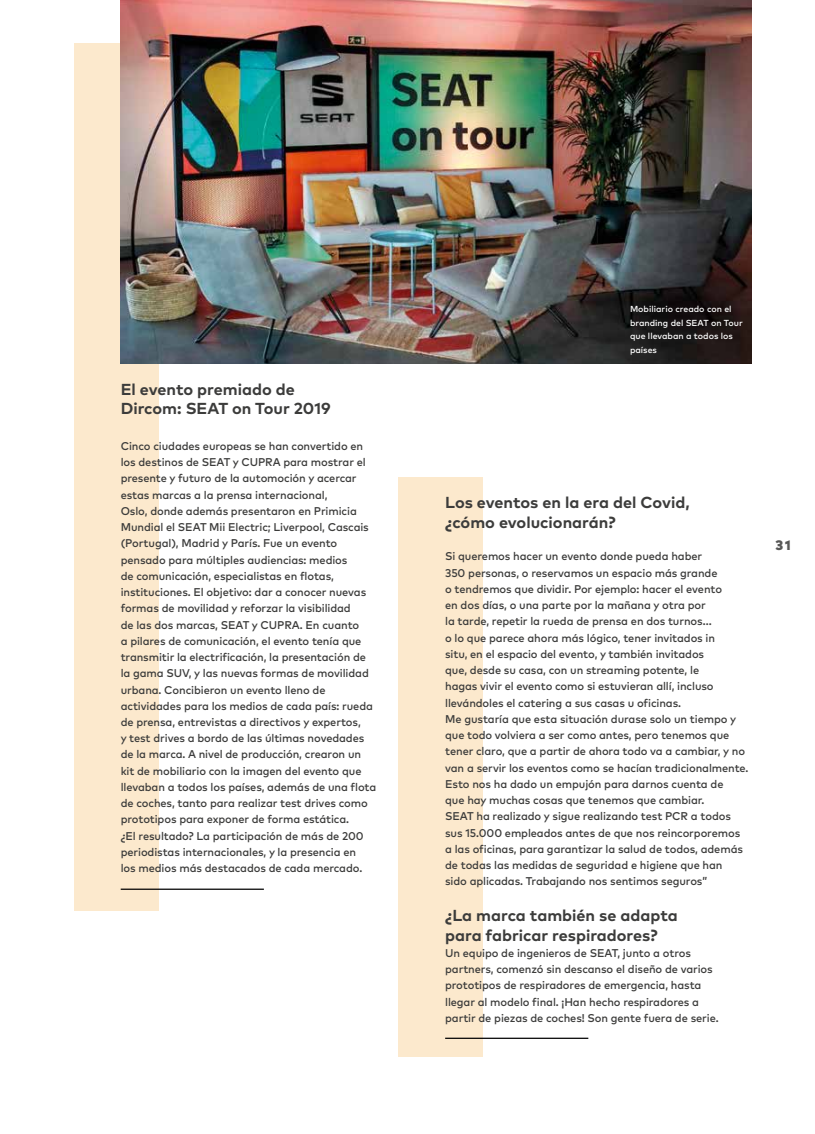
<style>
.page{position:relative;width:815px;height:1134px;background:#fff}
.page>*{position:absolute;margin:0;border:0;box-sizing:border-box;transform-origin:0 0}
.t1{font:700 15.88px/19.5px "Mark Pro";color:#3c3c3b}
.t2{font:900 13.75px "Mark Pro";color:#575756}
.t3{font:500 11.25px/16.2px "Mark Pro";letter-spacing:-.01em;color:#3c3c3b}
.t4{font:500 8.75px/13.8px "Mark Pro";color:#fff}
</style>
<div class="page">
<div style="left:74px;top:43px;width:85px;height:868px;background:#fce9cd"></div>
<div style="left:399px;top:477px;width:84px;height:579px;background:#fce9cd"></div>
<img style="left:121px;top:0;width:630px;height:363px">
<hr style="left:121px;top:888px;width:143px;height:2px;background:#000">
<hr style="left:445px;top:1038px;width:143px;height:1px;background:#000">
<h1 class="t1" style="left:121px;top:378px;width:211px">El evento premiado de<br>Dircom: SEAT on Tour 2019</h1>
<p class="t3" style="left:121px;top:437px;width:257px">Cinco ciudades europeas se han convertido en los destinos de SEAT y CUPRA para mostrar el presente y futuro de la automoción y acercar estas marcas a la prensa internacional,<br>Oslo, donde además presentaron en Primicia Mundial el SEAT Mii Electric; Liverpool, Cascais (Portugal), Madrid y París. Fue un evento pensado para múltiples audiencias: medios<br>de comunicación, especialistas en flotas, instituciones. El objetivo: dar a conocer nuevas formas de movilidad y reforzar la visibilidad<br>de las dos marcas, SEAT y CUPRA. En cuanto<br>a pilares de comunicación, el evento tenía que transmitir la electrificación, la presentación de la gama SUV, y las nuevas formas de movilidad urbana. Concibieron un evento lleno de actividades para los medios de cada país: rueda de prensa, entrevistas a directivos y expertos,<br>y test drives a bordo de las últimas novedades de la marca. A nivel de producción, crearon un kit de mobiliario con la imagen del evento que llevaban a todos los países, además de una flota de coches, tanto para realizar test drives como prototipos para exponer de forma estática.<br>¿El resultado? La participación de más de 200 periodistas internacionales, y la presencia en<br>los medios más destacados de cada mercado.</p>
<p class="t4" style="left:630px;top:301px;width:114px">Mobiliario creado con el branding del SEAT on Tour que llevaban a todos los países</p>
<h1 class="t1" style="left:445px;top:492px;width:246px">Los eventos en la era del Covid, ¿cómo evolucionarán?</h1>
<p class="t3" style="left:445px;top:547px;width:305px">Si queremos hacer un evento donde pueda haber<br>350 personas, o reservamos un espacio más grande<br>o tendremos que dividir. Por ejemplo: hacer el evento<br>en dos días, o una parte por la mañana y otra por<br>la tarde, repetir la rueda de prensa en dos turnos…<br>o lo que parece ahora más lógico, tener invitados in<br>situ, en el espacio del evento, y también invitados<br>que, desde su casa, con un streaming potente, le<br>hagas vivir el evento como si estuvieran allí, incluso llevándoles el catering a sus casas u oficinas.<br>Me gustaría que esta situación durase solo un tiempo y que todo volviera a ser como antes, pero tenemos que tener claro, que a partir de ahora todo va a cambiar, y no van a servir los eventos como se hacían tradicionalmente.<br>Esto nos ha dado un empujón para darnos cuenta de<br>que hay muchas cosas que tenemos que cambiar.<br>SEAT ha realizado y sigue realizando test PCR a todos sus 15.000 empleados antes de que nos reincorporemos a las oficinas, para garantizar la salud de todos, además de todas las medidas de seguridad e higiene que han<br>sido aplicadas. Trabajando nos sentimos seguros”</p>
<h1 class="t1" style="left:445px;top:904px;width:234px">¿La marca también se adapta para fabricar respiradores?</h1>
<p class="t3" style="left:445px;top:944px;width:275px">Un equipo de ingenieros de SEAT, junto a otros partners, comenzó sin descanso el diseño de varios prototipos de respiradores de emergencia, hasta llegar al modelo final. ¡Han hecho respiradores a partir de piezas de coches! Son gente fuera de serie.</p>
<p class="t2" style="left:776px;top:534px;width:16px">31</p>
</div>
